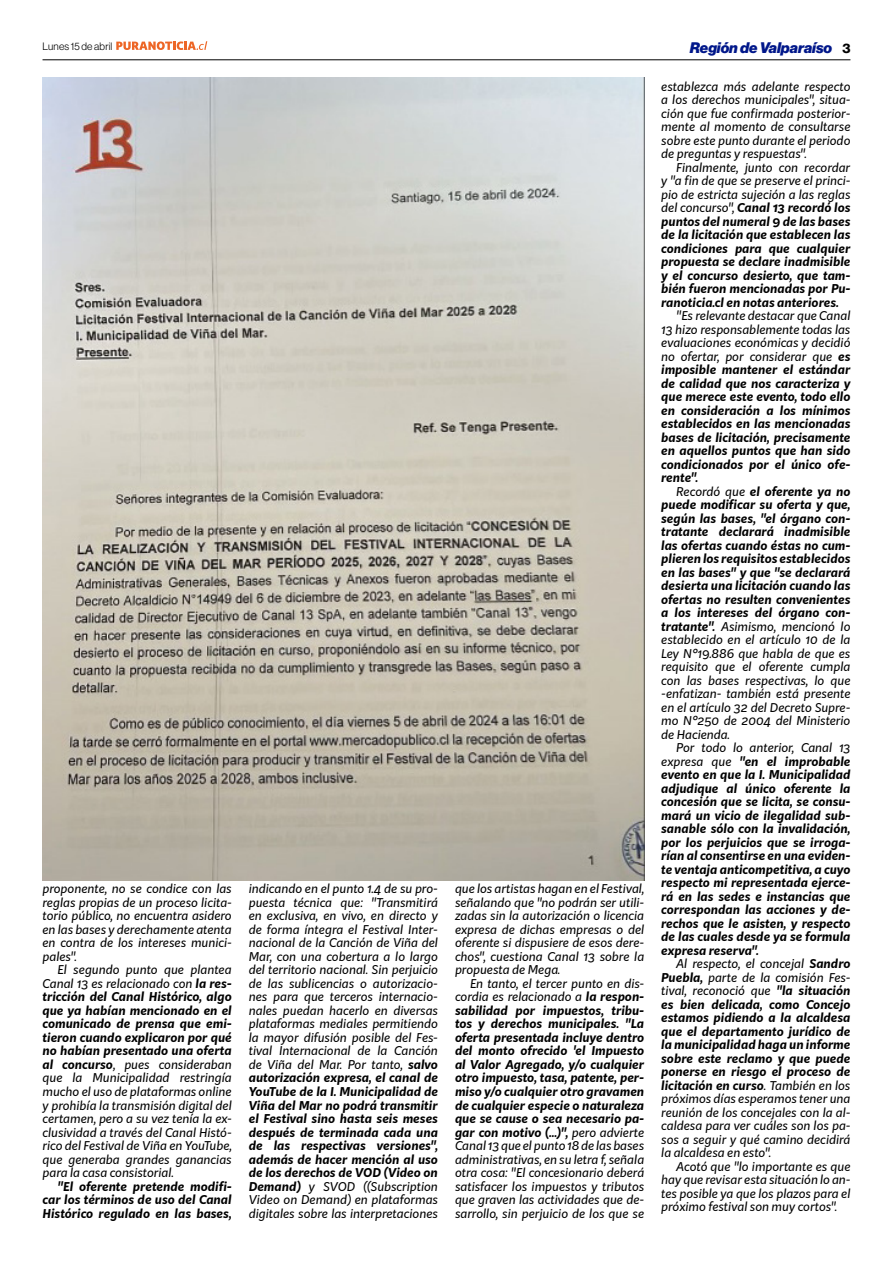
<style>
.page{position:relative;width:893px;height:1263px;background:#fff}
.page>*{position:absolute;margin:0;border:0;box-sizing:border-box;transform-origin:0 0}
.t1{font:15px "N Haas Grotesk DS Pro 96 Blk It";color:#00178a}
.t2{font:italic 700 12px/13.5px "Kit Sans";color:#000;text-align:justify}
.t3{font:italic 12px/13.5px "Kit Sans";color:#000;text-align:justify}
.t4{font:10.5px "N Haas Grotesk DS Pro 45 Lt";letter-spacing:.015em;color:#000}
.s1{font-family:"N Haas Grotesk DS Pro 75 Bd";font-size:13.5px;color:#000}
.s2{font-weight:700}
.s3{font-weight:400}
</style>
<div class="page">
<hr style="left:43px;top:59px;width:807px;height:1px;background:#000">
<svg style="left:116px;top:41px;width:91px;height:9px"></svg>
<img style="left:43px;top:78px;width:601px;height:802px">
<p class="t4" style="left:43px;top:40px;width:71px">Lunes 15 de abril</p>
<p class="t1" style="left:690px;top:39px;width:162px">Región de Valparaíso <span class="s1">3</span></p>
<p class="t3" style="left:43px;top:881px;width:191px">proponente, no se condice con las reglas propias de un proceso licita&shy;torio público, no encuentra asidero en las bases y derechamente atenta en contra de los intereses munici&shy;pales".</p>
<p class="t3" style="left:43px;top:962px;width:191px;text-indent:15px">El segundo punto que plantea Canal 13 es relacionado con <span class="s2">la res&shy;tricción del Canal Histórico, algo que ya habían mencionado en el comunicado de prensa que emi&shy;tieron cuando explicaron por qué no habían presentado una oferta al concurso</span>, pues consideraban que la Municipalidad restringía mucho el uso de plataformas online y prohibía la transmisión digital del certamen, pero a su vez tenía la ex&shy;clusividad a través del Canal Histó&shy;rico del Festival de Viña en YouTube, que generaba grandes ganancias para la casa consistorial.</p>
<p class="t2" style="left:43px;top:1178px;width:191px;text-indent:15px">"El oferente pretende modifi&shy;car los términos de uso del Canal Histórico regulado en las bases,</p>
<p class="t3" style="left:249px;top:881px;width:191px">indicando en el punto 1.4 de su pro&shy;puesta técnica que: "Transmitirá en exclusiva, en vivo, en directo y de forma íntegra el Festival Inter&shy;nacional de la Canción de Viña del Mar, con una cobertura a lo largo del territorio nacional. Sin perjuicio de las sublicencias o autorizacio&shy;nes para que terceros internacio&shy;nales puedan hacerlo en diversas plataformas mediales permitiendo la mayor difusión posible del Fes&shy;tival Internacional de la Canción de Viña del Mar. Por tanto, <span class="s2">salvo autorización expresa, el canal de YouTube de la I. Municipalidad de Viña del Mar no podrá transmitir el Festival sino hasta seis meses después de terminada cada una de las respectivas versiones", además de hacer mención al uso de los derechos de VOD (Video on Demand)</span> y SVOD ((Subscription Video on Demand) en plataformas digitales sobre las interpretaciones</p>
<p class="t3" style="left:455px;top:881px;width:191px">que los artistas hagan en el Festival, señalando que "no podrán ser utili&shy;zadas sin la autorización o licencia expresa de dichas empresas o del oferente si dispusiere de esos dere&shy;chos", cuestiona Canal 13 sobre la propuesta de Mega.</p>
<p class="t2" style="left:455px;top:976px;width:191px;text-indent:15px"><span class="s3">En tanto, el tercer punto en dis&shy;cordia es relacionado a</span> la respon&shy;sabilidad por impuestos, tribu&shy;tos y derechos municipales. "La oferta presentada incluye dentro del monto ofrecido 'el Impuesto al Valor Agregado, y/o cualquier otro impuesto, tasa, patente, per&shy;miso y/o cualquier otro gravamen de cualquier especie o naturaleza que se cause o sea necesario pa&shy;gar con motivo (...)", <span class="s3">pero advierte Canal 13 que el punto 18 de las bases administrativas, en su letra f, señala otra cosa: "El concesionario deberá satisfacer los impuestos y tributos que graven las actividades que de&shy;sarrollo, sin perjuicio de los que se</span></p>
<p class="t3" style="left:661px;top:79px;width:191px">establezca más adelante respecto a los derechos municipales", situa&shy;ción que fue confirmada posterior&shy;mente al momento de consultarse sobre este punto durante el periodo de preguntas y respuestas".</p>
<p class="t2" style="left:661px;top:160px;width:191px;text-indent:15px"><span class="s3">Finalmente, junto con recordar y "a fin de que se preserve el princi&shy;pio de estricta sujeción a las reglas del concurso",</span> Canal 13 recordó los puntos del numeral 9 de las bases de la licitación que establecen las condiciones para que cualquier propuesta se declare inadmisible y el concurso desierto, que tam&shy;bién fueron mencionadas por Pu&shy;ranoticia.cl en notas anteriores.</p>
<p class="t2" style="left:661px;top:308px;width:191px;text-indent:15px"><span class="s3">"Es relevante destacar que Canal 13 hizo responsablemente todas las evaluaciones económicas y decidió no ofertar, por considerar que</span> es imposible mantener el estándar de calidad que nos caracteriza y que merece este evento, todo ello en consideración a los mínimos establecidos en las mencionadas bases de licitación, precisamente en aquellos puntos que han sido condicionados por el único ofe&shy;rente".</p>
<p class="t2" style="left:661px;top:484px;width:191px;text-indent:15px"><span class="s3">Recordó que</span> el oferente ya no puede modificar su oferta y que, según las bases, "el órgano con&shy;tratante declarará inadmisible las ofertas cuando éstas no cum&shy;plieren los requisitos establecidos en las bases" y que "se declarará desierta una licitación cuando las ofertas no resulten convenientes a los intereses del órgano con&shy;tratante". <span class="s3">Asimismo, mencionó lo establecido en el artículo 10 de la Ley N°19.886 que habla de que es requisito que el oferente cumpla con las bases respectivas, lo que -enfatizan- también está presente en el artículo 32 del Decreto Supre&shy;mo N°250 de 2004 del Ministerio de Hacienda.</span></p>
<p class="t2" style="left:661px;top:740px;width:191px;text-indent:15px"><span class="s3">Por todo lo anterior, Canal 13 expresa que</span> "en el improbable evento en que la I. Municipalidad adjudique al único oferente la concesión que se licita, se consu&shy;mará un vicio de ilegalidad sub&shy;sanable sólo con la invalidación, por los perjuicios que se irroga&shy;rían al consentirse en una eviden&shy;te ventaja anticompetitiva, a cuyo respecto mi representada ejerce&shy;rá en las sedes e instancias que correspondan las acciones y de&shy;rechos que le asisten, y respecto de las cuales desde ya se formula expresa reserva".</p>
<p class="t3" style="left:661px;top:956px;width:191px;text-indent:15px">Al respecto, el concejal <span class="s2">Sandro Puebla,</span> parte de la comisión Fes&shy;tival, reconoció que <span class="s2">"la situación es bien delicada, como Concejo estamos pidiendo a la alcaldesa que el departamento jurídico de la municipalidad haga un informe sobre este reclamo y que puede ponerse en riesgo el proceso de licitación en curso</span>. También en los próximos días esperamos tener una reunión de los concejales con la al&shy;caldesa para ver cuáles son los pa&shy;sos a seguir y qué camino decidirá la alcaldesa en esto".</p>
<p class="t3" style="left:661px;top:1159px;width:191px;text-indent:15px">Acotó que "lo importante es que hay que revisar esta situación lo an&shy;tes posible ya que los plazos para el próximo festival son muy cortos".</p>
</div>
